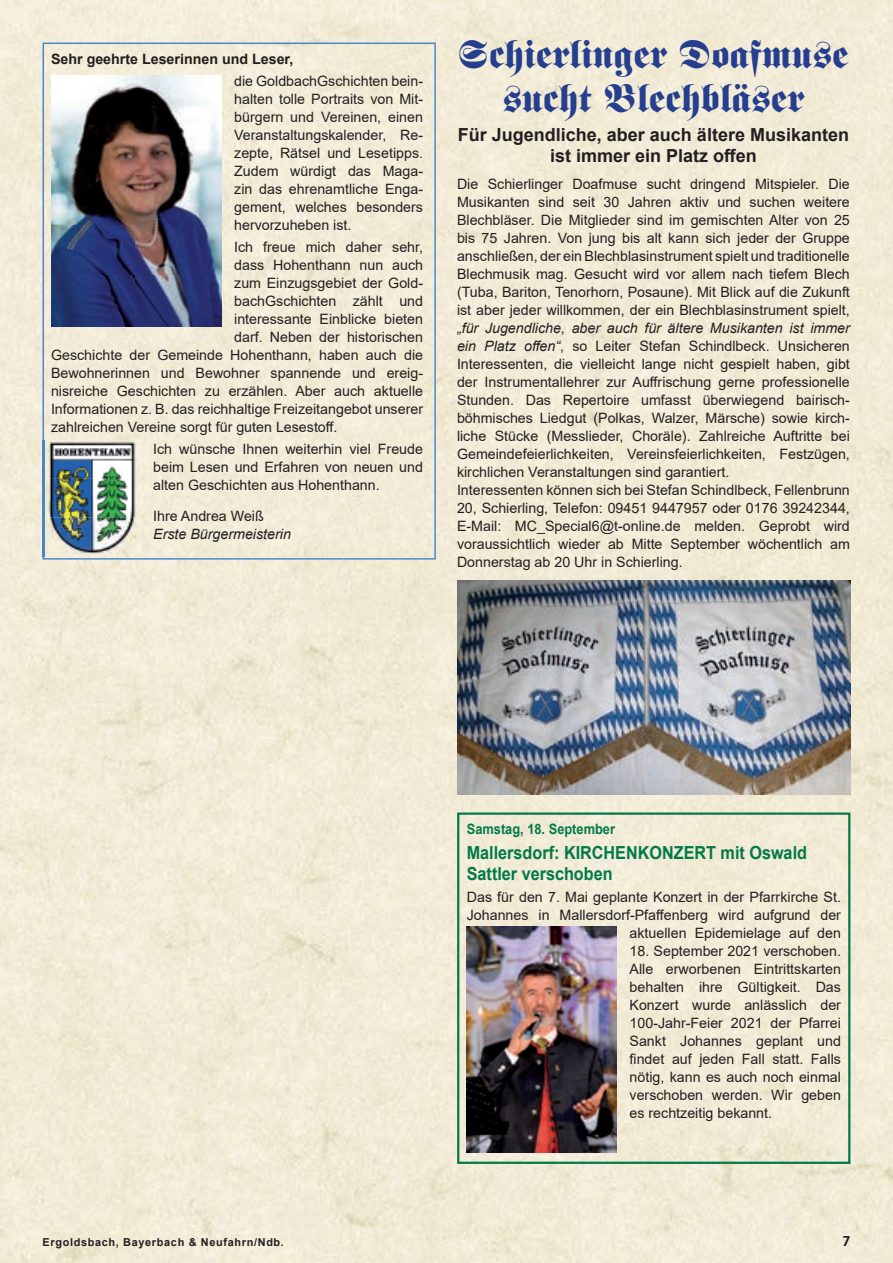
<style>
.page{position:relative;width:893px;height:1263px;background:#fff}
.page>*{position:absolute;margin:0;border:0;box-sizing:border-box;transform-origin:0 0}
.t1{font:39px/43.5px "Fette Fraktur LT Std";color:#253f8e;text-align:center}
.t2{font:700 18px/21px "Arial";color:#231f20;text-align:center}
.t3{font:700 18px/21px "Arial";color:#017a47;scale:.9 1}
.t4{font:14.25px/18px "Arial";color:#231f20;text-align:justify}
.t5{font:700 14.25px "Arial";color:#231f20}
.t6{font:italic 14.25px "Arial";color:#231f20}
.t7{font:700 14.25px "Arial";color:#017a47;scale:.9 1}
.t8{font:600 13.5px "ITC Avant Garde Std";color:#231f20}
.t9{font:700 10.95px "Arial";letter-spacing:.06em;color:#231f20}
.s1{font-style:italic}
</style>
<div class="page">
<div style="left:0;top:104px;width:50px;height:1159px;background:#f2ebd7"></div>
<svg style="left:43px;top:43px;width:393px;height:517px;background:#ebe7d6"></svg>
<img style="left:41px;top:440px;width:99px;height:116px">
<img style="left:43px;top:440px;width:1px;height:116px">
<img style="left:51px;top:70px;width:85px;height:256px">
<img style="left:136px;top:70px;width:85px;height:5px">
<img style="left:221px;top:121px;width:1px;height:205px">
<img style="left:136px;top:75px;width:85px;height:251px">
<img style="left:457px;top:580px;width:394px;height:215px">
<svg style="left:456px;top:811px;width:396px;height:354px;background:#e8e6d0"></svg>
<img style="left:467px;top:926px;width:150px;height:226px">
<p class="t5" style="left:51px;top:48px;width:244px">Sehr geehrte Leserinnen und Leser,</p>
<p class="t4" style="left:234px;top:72px;width:190px">die GoldbachGschichten bein&shy;halten tolle Portraits von Mit&shy;bürgern und Vereinen, einen Veranstaltungskalender, Re&shy;zepte, Rätsel und Lesetipps.<br>Zudem würdigt das Maga&shy;zin das ehrenamtliche Enga&shy;gement, welches besonders hervorzuheben ist.</p>
<p class="t4" style="left:234px;top:238px;width:190px">Ich freue mich daher sehr,</p>
<p class="t4" style="left:234px;top:256px;width:190px">dass Hohenthann nun auch</p>
<p class="t4" style="left:234px;top:274px;width:190px">zum Einzugsgebiet der Gold-</p>
<p class="t4" style="left:234px;top:292px;width:190px">bachGschichten zählt und</p>
<p class="t4" style="left:234px;top:310px;width:190px">interessante Einblicke bieten</p>
<p class="t4" style="left:234px;top:328px;width:190px">darf. Neben der historischen</p>
<p class="t4" style="left:51px;top:346px;width:374px">Geschichte der Gemeinde Hohenthann, haben auch die</p>
<p class="t4" style="left:51px;top:364px;width:374px">Bewohnerinnen und Bewohner spannende und ereig-</p>
<p class="t4" style="left:51px;top:382px;width:374px">nisreiche Geschichten zu erzählen. Aber auch aktuelle</p>
<p class="t4" style="left:51px;top:400px;width:374px">Informationen z. B. das reichhaltige Freizeitangebot unserer</p>
<p class="t4" style="left:51px;top:418px;width:288px">zahlreichen Vereine sorgt für guten Lesestoff.</p>
<p class="t4" style="left:153px;top:440px;width:271px">Ich wünsche Ihnen weiterhin viel Freude beim Lesen und Erfahren von neuen und alten Geschichten aus Hohenthann.</p>
<p class="t4" style="left:153px;top:507px;width:112px">Ihre Andrea Weiß</p>
<p class="t6" style="left:153px;top:525px;width:139px">Erste Bürgermeisterin</p>
<h1 class="t1" style="left:458px;top:34px;width:392px">Schierlinger Doafmuse sucht Blechbläser</h1>
<p class="t2" style="left:458px;top:125px;width:393px">Für Jugendliche, aber auch ältere Musikanten ist immer ein Platz offen</p>
<p class="t4" style="left:457px;top:175px;width:394px">Die Schierlinger Doafmuse sucht dringend Mitspieler. Die Musikanten sind seit 30 Jahren aktiv und suchen weitere Blechbläser. Die Mitglieder sind im gemischten Alter von 25 bis 75 Jahren. Von jung bis alt kann sich jeder der Gruppe anschließen, der ein Blechblasinstrument spielt und traditionelle Blechmusik mag. Gesucht wird vor allem nach tiefem Blech (Tuba, Bariton, Tenorhorn, Posaune). Mit Blick auf die Zukunft ist aber jeder willkommen, der ein Blechblasinstrument spielt,</p>
<p class="t4" style="left:457px;top:319px;width:394px;text-align:left"><span class="s1">„für Jugendliche, aber auch für ältere Musikanten ist immer ein Platz offen“</span>, so Leiter Stefan Schindlbeck. Unsicheren Interessenten, die vielleicht lange nicht gespielt haben, gibt der Instrumentallehrer zur Auffrischung gerne professionelle Stunden. Das Repertoire umfasst überwiegend bairisch&shy;böhmisches Liedgut (Polkas, Walzer, Märsche) sowie kirch&shy;liche Stücke (Messlieder, Choräle). Zahlreiche Auftritte bei Gemeindefeierlichkeiten, Vereinsfeierlichkeiten, Festzügen, kirchlichen Veranstaltungen sind garantiert.<br>Interessenten können sich bei Stefan Schindlbeck, Fellenbrunn 20, Schierling, Telefon: 09451 9447957 oder 0176 39242344, E-Mail: MC_Special6@t-online.de melden. Geprobt wird voraussichtlich wieder ab Mitte September wöchentlich am Donnerstag ab 20 Uhr in Schierling.</p>
<p class="t7" style="left:467px;top:818px;width:166px">Samstag, 18. September</p>
<p class="t3" style="left:467px;top:842px;width:380px">Mallersdorf: KIRCHENKONZERT mit Oswald<br>Sattler verschoben</p>
<p class="t4" style="left:467px;top:888px;width:376px;text-align:right">Das für den 7. Mai geplante Konzert in der Pfarrkirche St.<br>Johannes in Mallersdorf-Pfaffenberg wird aufgrund der aktuellen Epidemielage auf den</p>
<p class="t4" style="left:630px;top:942px;width:213px">18. September 2021 verschoben.<br>Alle erworbenen Eintrittskarten behalten ihre Gültigkeit. Das Konzert wurde anlässlich der 100-Jahr-Feier 2021 der Pfarrei Sankt Johannes geplant und findet auf jeden Fall statt. Falls nötig, kann es auch noch einmal verschoben werden. Wir geben es rechtzeitig bekannt.</p>
<p class="t9" style="left:43px;top:1235px;width:243px">Ergoldsbach, Bayerbach &amp; Neufahrn/Ndb.</p>
<p class="t8" style="left:842px;top:1233px;width:10px">7</p>
</div>
